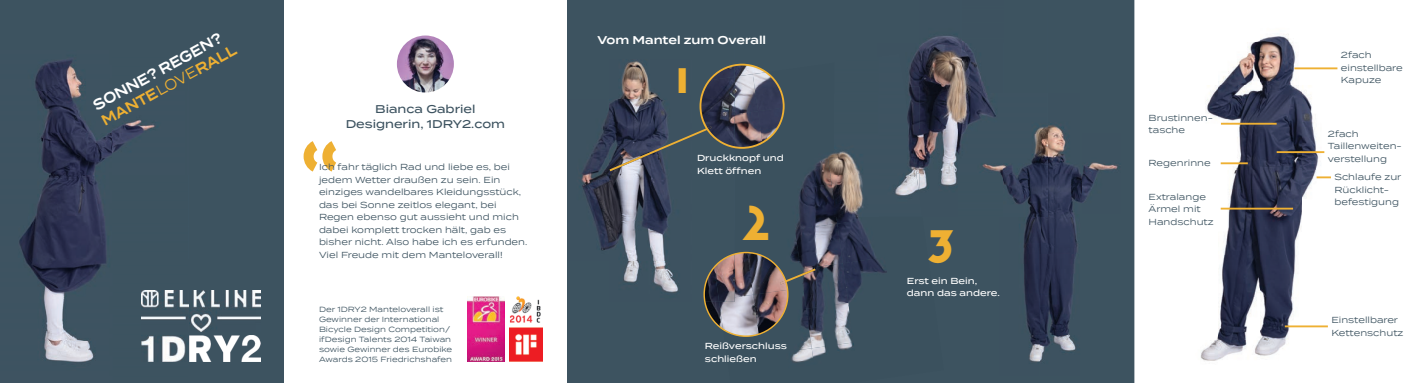
<style>
.page{position:relative;width:1418px;height:383px;background:#fff}
.page>*{position:absolute;margin:0;border:0;box-sizing:border-box;transform-origin:0 0}
.t1{font:64.38px "Variex OT";color:#eeb033}
.t2{font:42.5px "Variex OT";color:#eeb033}
.t3{font:600 15px/17.4px "Termina";color:#fff;scale:.87 1}
.t4{font:500 11.25px/15px "Termina";color:#3d5360;text-align:center}
.t5{font:600 11.25px "Termina";color:#fff}
.t6{font:8.75px/12.5px "Termina";color:#3d5360}
.t7{font:500 8.75px/12.5px "Termina";color:#fff}
.t8{font:7.5px/10px "Termina";color:#3d5360}
.s1{color:#eeb033}
.s2{font-weight:400;color:#eeb033}
</style>
<div class="page">
<div style="left:0;top:0;width:283px;height:383px;background:#3d5360"></div>
<div style="left:567px;top:0;width:567px;height:383px;background:#3d5360"></div>
<img style="left:19px;top:60px;width:164px;height:302px">
<img style="left:142px;top:291px;width:118px;height:40px">
<img style="left:142px;top:335px;width:118px;height:26px">
<img style="left:1047px;top:125px;width:71px;height:89px">
<img style="left:1024px;top:216px;width:16px;height:39px">
<img style="left:1040px;top:214px;width:38px;height:41px">
<img style="left:1024px;top:255px;width:52px;height:107px">
<img style="left:599px;top:61px;width:68px;height:79px">
<img style="left:581px;top:140px;width:85px;height:41px">
<img style="left:582px;top:181px;width:89px;height:40px">
<img style="left:595px;top:221px;width:119px;height:81px">
<img style="left:783px;top:105px;width:2px;height:13px">
<img style="left:803px;top:158px;width:23px;height:26px">
<img style="left:826px;top:153px;width:8px;height:31px">
<img style="left:798px;top:184px;width:33px;height:39px">
<img style="left:831px;top:184px;width:27px;height:39px">
<img style="left:790px;top:244px;width:5px;height:18px">
<img style="left:795px;top:223px;width:42px;height:40px">
<img style="left:837px;top:218px;width:37px;height:45px">
<img style="left:787px;top:284px;width:2px;height:22px">
<img style="left:800px;top:263px;width:42px;height:45px">
<img style="left:842px;top:257px;width:43px;height:46px">
<img style="left:801px;top:308px;width:5px;height:40px">
<img style="left:806px;top:303px;width:42px;height:45px">
<img style="left:848px;top:297px;width:37px;height:45px">
<img style="left:791px;top:348px;width:20px;height:14px">
<img style="left:811px;top:342px;width:41px;height:17px">
<img style="left:853px;top:336px;width:32px;height:10px">
<img style="left:703px;top:221px;width:11px;height:9px">
<svg style="left:709px;top:230px;width:2px;height:18px"></svg>
<img style="left:711px;top:230px;width:23px;height:37px">
<img style="left:924px;top:36px;width:41px;height:7px">
<img style="left:909px;top:43px;width:74px;height:44px">
<img style="left:909px;top:87px;width:53px;height:43px">
<img style="left:962px;top:87px;width:24px;height:6px">
<img style="left:910px;top:130px;width:48px;height:43px">
<img style="left:919px;top:173px;width:38px;height:16px">
<img style="left:958px;top:93px;width:89px;height:123px">
<img style="left:834px;top:151px;width:30px;height:65px">
<img style="left:907px;top:94px;width:3px;height:41px">
<img style="left:906px;top:135px;width:10px;height:41px">
<img style="left:895px;top:176px;width:27px;height:20px">
<img style="left:397px;top:35px;width:57px;height:57px;border-radius:28px">
<img style="left:467px;top:297px;width:37px;height:64px">
<img style="left:509px;top:296px;width:32px;height:27px">
<img style="left:509px;top:328px;width:34px;height:33px">
<img style="left:705px;top:302px;width:14px;height:25px">
<img style="left:704px;top:269px;width:8px;height:33px">
<img style="left:734px;top:252px;width:15px;height:42px">
<img style="left:749px;top:252px;width:37px;height:42px">
<img style="left:719px;top:294px;width:40px;height:42px">
<img style="left:753px;top:290px;width:34px;height:44px">
<img style="left:714px;top:254px;width:20px;height:48px">
<svg style="left:780px;top:268px;width:35px;height:16px"></svg>
<img style="left:1134px;top:0;width:204px;height:383px">
<hr style="left:1294px;top:67px;width:43px;height:2px;background:#eeb033">
<hr style="left:1276px;top:151px;width:48px;height:2px;background:#eeb033">
<hr style="left:1220px;top:123px;width:56px;height:2px;background:#eeb033">
<hr style="left:1284px;top:325px;width:43px;height:2px;background:#eeb033">
<svg style="left:1316px;top:176px;width:14px;height:2px"></svg>
<hr style="left:1220px;top:208px;width:72px;height:1px;background:#eeb033">
<hr style="left:1220px;top:162px;width:27px;height:2px;background:#eeb033">
<img style="left:734px;top:65px;width:32px;height:9px">
<img style="left:711px;top:65px;width:23px;height:12px">
<img style="left:734px;top:74px;width:18px;height:37px">
<img style="left:752px;top:72px;width:31px;height:39px">
<img style="left:734px;top:111px;width:28px;height:37px">
<img style="left:758px;top:107px;width:25px;height:35px">
<img style="left:702px;top:77px;width:32px;height:69px">
<svg style="left:609px;top:126px;width:102px;height:45px"></svg>
<div style="left:699px;top:64px;width:85px;height:85px;border:2px solid #eeb033;border-radius:50%"></div>
<h3 class="t3" style="left:90px;top:99px;width:175px;rotate:-29deg">SONNE? REGEN?<br><span class="s1">MANTE</span><span class="s2">LOVE</span><span class="s1">RALL</span></h3>
<p class="t4" style="left:346px;top:101px;width:161px">Bianca Gabriel<br>Designerin, 1DRY2.com</p>
<h1 class="t1" style="left:298px;top:124px;width:44px">“</h1>
<p class="t6" style="left:319px;top:160px;width:210px">Ich fahr täglich Rad und liebe es, bei jedem Wetter draußen zu sein. Ein einziges wandelbares Kleidungsstück, das bei Sonne zeitlos elegant, bei Regen ebenso gut aussieht und mich dabei komplett trocken hält, gab es bisher nicht. Also habe ich es erfunden.<br>Viel Freude mit dem Manteloverall!</p>
<p class="t8" style="left:319px;top:303px;width:135px">Der 1DRY2 Manteloverall ist<br>Gewinner der International<br>Bicycle Design Competition/ ifDesign Talents 2014 Taiwan sowie Gewinner des Eurobike<br>Awards 2015 Friedrichshafen</p>
<p class="t5" style="left:597px;top:32px;width:170px">Vom Mantel zum Overall</p>
<h2 class="t2" style="left:673px;top:46px;width:19px">1</h2>
<p class="t7" style="left:697px;top:151px;width:88px">Druckknopf und<br>Klett öffnen</p>
<h2 class="t2" style="left:744px;top:192px;width:27px">2</h2>
<p class="t7" style="left:705px;top:339px;width:84px">Reißverschluss schließen</p>
<h2 class="t2" style="left:928px;top:208px;width:26px">3</h2>
<p class="t7" style="left:907px;top:274px;width:94px">Erst ein Bein, dann das andere.</p>
<p class="t6" style="left:1148px;top:111px;width:66px">Brustinnen&shy;tasche</p>
<p class="t6" style="left:1148px;top:156px;width:64px">Regenrinne</p>
<p class="t6" style="left:1148px;top:190px;width:67px">Extralange<br>Ärmel mit<br>Handschutz</p>
<p class="t6" style="left:1340px;top:48px;width:63px">2fach einstellbare<br>Kapuze</p>
<p class="t6" style="left:1327px;top:127px;width:75px">2fach<br>Taillenweiten&shy;verstellung</p>
<p class="t6" style="left:1334px;top:170px;width:68px">Schlaufe zur<br>Rücklicht&shy;befestigung</p>
<p class="t6" style="left:1331px;top:313px;width:73px">Einstellbarer<br>Kettenschutz</p>
</div>
